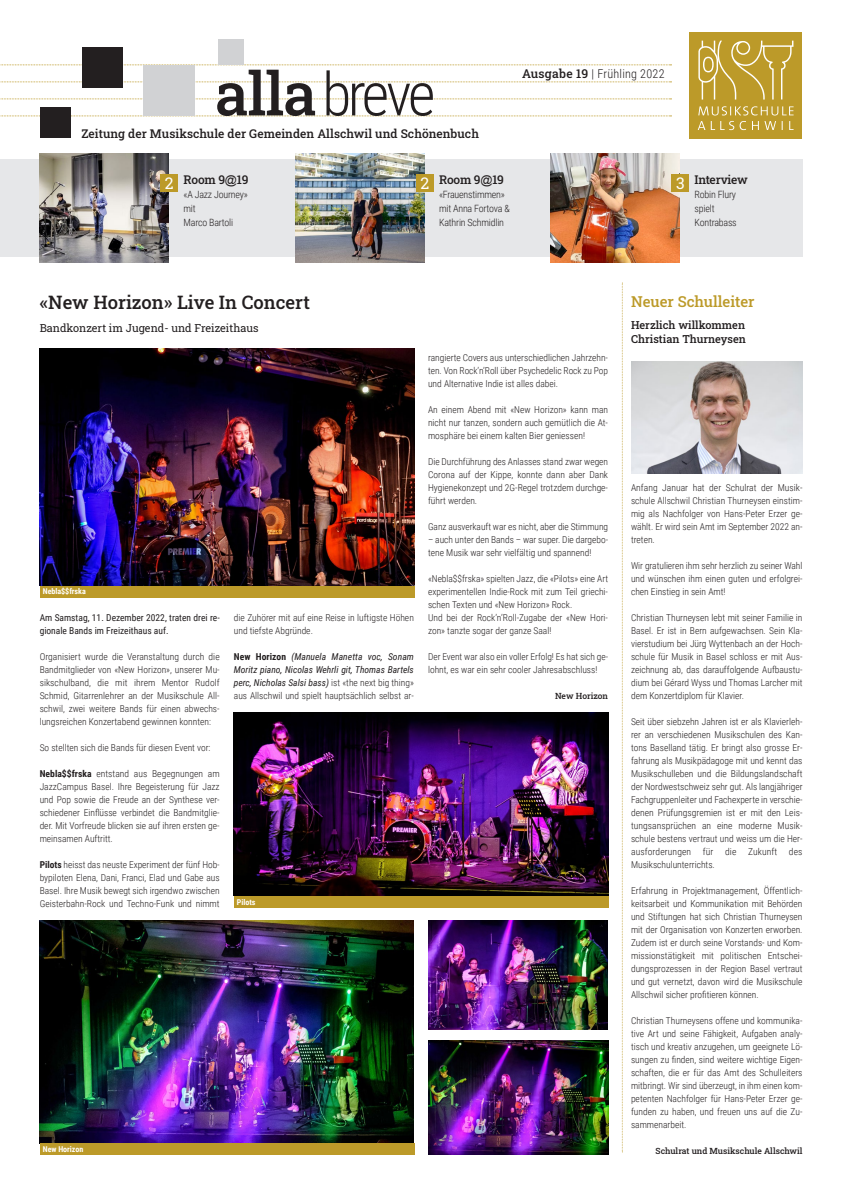
<style>
.page{position:relative;width:842px;height:1191px;background:#fff}
.page>*{position:absolute;margin:0;border:0;box-sizing:border-box;transform-origin:0 0}
.t1{font:300 60px "Roboto Condensed";letter-spacing:-.06em;color:#231f20}
.Titel{font:18.5px "Roboto Slab";color:#231f20}
.t2{font:16px "Roboto Slab";color:#fff}
.Aussenspalte_Titel{font:15px "Roboto Slab";color:#bc9a29}
.t3{font:300 12.1px "Roboto Condensed";letter-spacing:.02em;color:#231f20}
.Preview_Titel{font:12px "Roboto Slab";letter-spacing:.005em;color:#231f20}
.Preview_Titel-2{font:12px "Roboto Slab";letter-spacing:-.02em;color:#231f20}
.Aussenspalte_Unterti{font:11px/14px "Roboto Slab";color:#231f20}
.Lead{font:11px "Roboto Slab";color:#231f20}
.Preview_Text{font:300 10px/14px "Roboto Condensed";letter-spacing:-.02em;color:#231f20}
.Aussenspalte_Grundte{font:300 9.5px/13px "Roboto Condensed";color:#231f20;text-align:justify}
.Grundtext{font:300 9.5px/13px "Roboto Condensed";color:#231f20;text-align:justify}
.Grundtext-2{font:italic 9.5px/13px "Roboto Condensed";color:#231f20;text-align:justify}
.Grundtext-3{font:9.5px/13px "Roboto Condensed";color:#231f20}
.Autor{font:8.5px "Roboto Slab";color:#231f20}
.Bildlegende{font:700 8px "Roboto Condensed";color:#fff}
.s1{font-family:"Roboto Slab";font-weight:400}
.s2{font-family:"Arial"}
.s3{font-weight:700}
.s4{font-weight:700;font-style:normal}
.s5{font-weight:300;font-style:normal}
</style>
<div class="page">
<div style="left:0;top:159px;width:802px;height:98px;background:#e6e7e9"></div>
<img style="left:40px;top:153px;width:129px;height:109px">
<img style="left:295px;top:153px;width:129px;height:109px">
<img style="left:551px;top:153px;width:129px;height:109px">
<div style="left:160px;top:174px;width:18px;height:18px;background:#bc9a29"></div>
<div style="left:416px;top:174px;width:18px;height:18px;background:#bc9a29"></div>
<div style="left:671px;top:174px;width:18px;height:18px;background:#bc9a29"></div>
<svg style="left:622px;top:283px;width:1px;height:869px"></svg>
<img style="left:40px;top:920px;width:374px;height:223px">
<img style="left:631px;top:361px;width:171px;height:112px">
<img style="left:40px;top:348px;width:374px;height:238px">
<img style="left:234px;top:712px;width:374px;height:184px">
<div style="left:40px;top:586px;width:374px;height:11px;background:#bc9a29"></div>
<div style="left:234px;top:896px;width:374px;height:11px;background:#bc9a29"></div>
<div style="left:40px;top:1143px;width:374px;height:11px;background:#bc9a29"></div>
<img style="left:428px;top:1040px;width:180px;height:114px">
<img style="left:428px;top:920px;width:180px;height:109px">
<svg style="left:0;top:116px;width:671px;height:1px"></svg>
<svg style="left:0;top:99px;width:671px;height:1px"></svg>
<svg style="left:0;top:82px;width:671px;height:1px"></svg>
<svg style="left:0;top:65px;width:671px;height:1px"></svg>
<div style="left:143px;top:65px;width:51px;height:51px;background:#d1d2d4"></div>
<div style="left:82px;top:48px;width:41px;height:40px;background:#231f20"></div>
<div style="left:40px;top:107px;width:31px;height:31px;background:#231f20"></div>
<div style="left:218px;top:39px;width:25px;height:26px;background:#d1d2d4"></div>
<div style="left:689px;top:32px;width:113px;height:106px;background:#bc9a29"></div>
<svg style="left:698px;top:106px;width:95px;height:24px"></svg>
<svg style="left:698px;top:41px;width:95px;height:59px"></svg>
<p class="t1" style="left:215px;top:52px;width:222px"><span class="s1">alla</span> breve</p>
<p class="t3" style="left:522px;top:65px;width:144px"><span class="s1">Ausgabe 19</span> | Frühling 2022</p>
<p class="Preview_Titel" style="left:81px;top:125px;width:399px">Zeitung der Musikschule der Gemeinden Allschwil und Schönenbuch</p>
<p class="Preview_Titel" style="left:184px;top:172px;width:66px">Room 9<span class="s2">@</span>19</p>
<p class="Preview_Text" style="left:184px;top:187px;width:66px">«A Jazz Journey» mit<br>Marco Bartoli</p>
<p class="Preview_Titel" style="left:439px;top:172px;width:66px">Room 9<span class="s2">@</span>19</p>
<p class="Preview_Text" style="left:439px;top:187px;width:72px">«Frauenstimmen» mit Anna Fortova &amp;</p>
<p class="Preview_Text" style="left:439px;top:215px;width:67px">Kathrin Schmidlin</p>
<p class="t2" style="left:165px;top:172px;width:10px">2</p>
<p class="t2" style="left:420px;top:172px;width:10px">2</p>
<p class="t2" style="left:676px;top:172px;width:10px">3</p>
<p class="Preview_Titel-2" style="left:694px;top:172px;width:55px">Interview</p>
<p class="Preview_Text" style="left:694px;top:187px;width:43px">Robin Flury</p>
<p class="Preview_Text" style="left:694px;top:201px;width:21px">spielt</p>
<p class="Preview_Text" style="left:694px;top:215px;width:44px">Kontrabass</p>
<p class="Titel" style="left:40px;top:290px;width:272px">«New Horizon» Live In Concert</p>
<p class="Lead" style="left:40px;top:320px;width:220px">Bandkonzert im Jugend- und Freizeithaus</p>
<p class="Bildlegende" style="left:43px;top:586px;width:45px">Nebla$$frska</p>
<p class="Grundtext-3" style="left:40px;top:611px;width:181px">Am Samstag, 11. Dezember 2022, traten drei re&shy;gionale Bands im Freizeithaus auf.</p>
<p class="Grundtext" style="left:40px;top:650px;width:182px">Organisiert wurde die Veranstaltung durch die Bandmitglieder von «New Horizon», unserer Mu&shy;sikschulband, die mit ihrem Mentor Rudolf Schmid, Gitarrenlehrer an der Musikschule All&shy;schwil, zwei weitere Bands für einen abwechs&shy;lungsreichen Konzertabend gewinnen konnten:</p>
<p class="Grundtext" style="left:40px;top:741px;width:172px">So stellten sich die Bands für diesen Event vor:</p>
<p class="Grundtext" style="left:40px;top:767px;width:182px"><span class="s3">Nebla$$frska</span> entstand aus Begegnungen am JazzCampus Basel. Ihre Begeisterung für Jazz und Pop sowie die Freude an der Synthese ver&shy;schiedener Einflüsse verbindet die Bandmitglie&shy;der. Mit Vorfreude blicken sie auf ihren ersten ge&shy;meinsamen Auftritt.</p>
<p class="Grundtext" style="left:40px;top:858px;width:181px"><span class="s3">Pilots</span> heisst das neuste Experiment der fünf Hob&shy;bypiloten Elena, Dani, Franci, Elad und Gabe aus Basel. Ihre Musik bewegt sich irgendwo zwischen Geisterbahn-Rock und Techno-Funk und nimmt</p>
<p class="Grundtext" style="left:234px;top:611px;width:182px">die Zuhörer mit auf eine Reise in luftigste Höhen und tiefste Abgründe.</p>
<p class="Grundtext-2" style="left:234px;top:650px;width:182px"><span class="s4">New Horizon</span> (Manuela Manetta voc, Sonam Moritz piano, Nicolas Wehrli git, Thomas Bartels perc, Nicholas Salsi bass) <span class="s5">ist «the next big thing» aus Allschwil und spielt hauptsächlich selbst ar-</span></p>
<p class="Bildlegende" style="left:237px;top:896px;width:20px">Pilots</p>
<p class="Grundtext" style="left:428px;top:351px;width:182px">rangierte Covers aus unterschiedlichen Jahrzehn&shy;ten. Von Rock’n’Roll über Psychedelic Rock zu Pop und Alternative Indie ist alles dabei.</p>
<p class="Grundtext" style="left:428px;top:403px;width:182px">An einem Abend mit «New Horizon» kann man nicht nur tanzen, sondern auch gemütlich die At&shy;mosphäre bei einem kalten Bier geniessen!</p>
<p class="Grundtext" style="left:428px;top:455px;width:182px">Die Durchführung des Anlasses stand zwar wegen Corona auf der Kippe, konnte dann aber Dank Hygienekonzept und 2G-Regel trotzdem durchge&shy;führt werden.</p>
<p class="Grundtext" style="left:428px;top:520px;width:182px">Ganz ausverkauft war es nicht, aber die Stimmung</p>
<p class="Grundtext" style="left:428px;top:533px;width:181px">– auch unter den Bands – war super. Die dargebo&shy;tene Musik war sehr vielfältig und spannend!</p>
<p class="Grundtext" style="left:428px;top:572px;width:182px">«Nebla$$frska» spielten Jazz, die «Pilots» eine Art experimentellen Indie-Rock mit zum Teil griechi&shy;schen Texten und «New Horizon» Rock.</p>
<p class="Grundtext" style="left:428px;top:611px;width:181px">Und bei der Rock’n’Roll-Zugabe der «New Hori&shy;zon» tanzte sogar der ganze Saal!</p>
<p class="Grundtext" style="left:428px;top:650px;width:181px">Der Event war also ein voller Erfolg! Es hat sich ge&shy;lohnt, es war ein sehr cooler Jahresabschluss!</p>
<p class="Autor" style="left:555px;top:690px;width:55px">New Horizon</p>
<p class="Bildlegende" style="left:43px;top:1143px;width:42px">New Horizon</p>
<p class="Aussenspalte_Titel" style="left:631px;top:291px;width:125px">Neuer Schulleiter</p>
<p class="Aussenspalte_Unterti" style="left:631px;top:318px;width:116px">Herzlich willkommen<br>Christian Thurneysen</p>
<p class="Aussenspalte_Grundte" style="left:631px;top:481px;width:173px">Anfang Januar hat der Schulrat der Musik&shy;schule Allschwil Christian Thurneysen einstim&shy;mig als Nachfolger von Hans-Peter Erzer ge&shy;wählt. Er wird sein Amt im September 2022 an&shy;treten.</p>
<p class="Aussenspalte_Grundte" style="left:631px;top:559px;width:173px">Wir gratulieren ihm sehr herzlich zu seiner Wahl und wünschen ihm einen guten und erfolgrei&shy;chen Einstieg in sein Amt!</p>
<p class="Aussenspalte_Grundte" style="left:631px;top:611px;width:173px">Christian Thurneysen lebt mit seiner Familie in Basel. Er ist in Bern aufgewachsen. Sein Kla&shy;vierstudium bei Jürg Wyttenbach an der Hoch&shy;schule für Musik in Basel schloss er mit Aus&shy;zeichnung ab, das darauffolgende Aufbaustu&shy;dium bei Gérard Wyss und Thomas Larcher mit dem Konzertdiplom für Klavier.</p>
<p class="Aussenspalte_Grundte" style="left:631px;top:715px;width:173px">Seit über siebzehn Jahren ist er als Klavierleh&shy;rer an verschiedenen Musikschulen des Kan&shy;tons Baselland tätig. Er bringt also grosse Er&shy;fahrung als Musikpädagoge mit und kennt das Musikschulleben und die Bildungslandschaft der Nordwestschweiz sehr gut. Als langjähriger Fachgruppenleiter und Fachexperte in verschie&shy;denen Prüfungsgremien ist er mit den Leis&shy;tungsansprüchen an eine moderne Musik&shy;schule bestens vertraut und weiss um die Her&shy;ausforderungen für die Zukunft des Musikschulunterrichts.</p>
<p class="Aussenspalte_Grundte" style="left:631px;top:884px;width:173px">Erfahrung in Projektmanagement, Öffentlich&shy;keitsarbeit und Kommunikation mit Behörden und Stiftungen hat sich Christian Thurneysen mit der Organisation von Konzerten erworben.<br>Zudem ist er durch seine Vorstands- und Kom&shy;missionstätigkeit mit politischen Entschei&shy;dungsprozessen in der Region Basel vertraut und gut vernetzt, davon wird die Musikschule Allschwil sicher profitieren können.</p>
<p class="Aussenspalte_Grundte" style="left:631px;top:1014px;width:173px">Christian Thurneysens offene und kommunika&shy;tive Art und seine Fähigkeit, Aufgaben analy&shy;tisch und kreativ anzugehen, um geeignete Lö&shy;sungen zu finden, sind weitere wichtige Eigen&shy;schaften, die er für das Amt des Schulleiters mitbringt. Wir sind überzeugt, in ihm einen kom&shy;petenten Nachfolger für Hans-Peter Erzer ge&shy;funden zu haben, und freuen uns auf die Zu&shy;sammenarbeit.</p>
<p class="Autor" style="left:655px;top:1145px;width:148px">Schulrat und Musikschule Allschwil</p>
</div>
